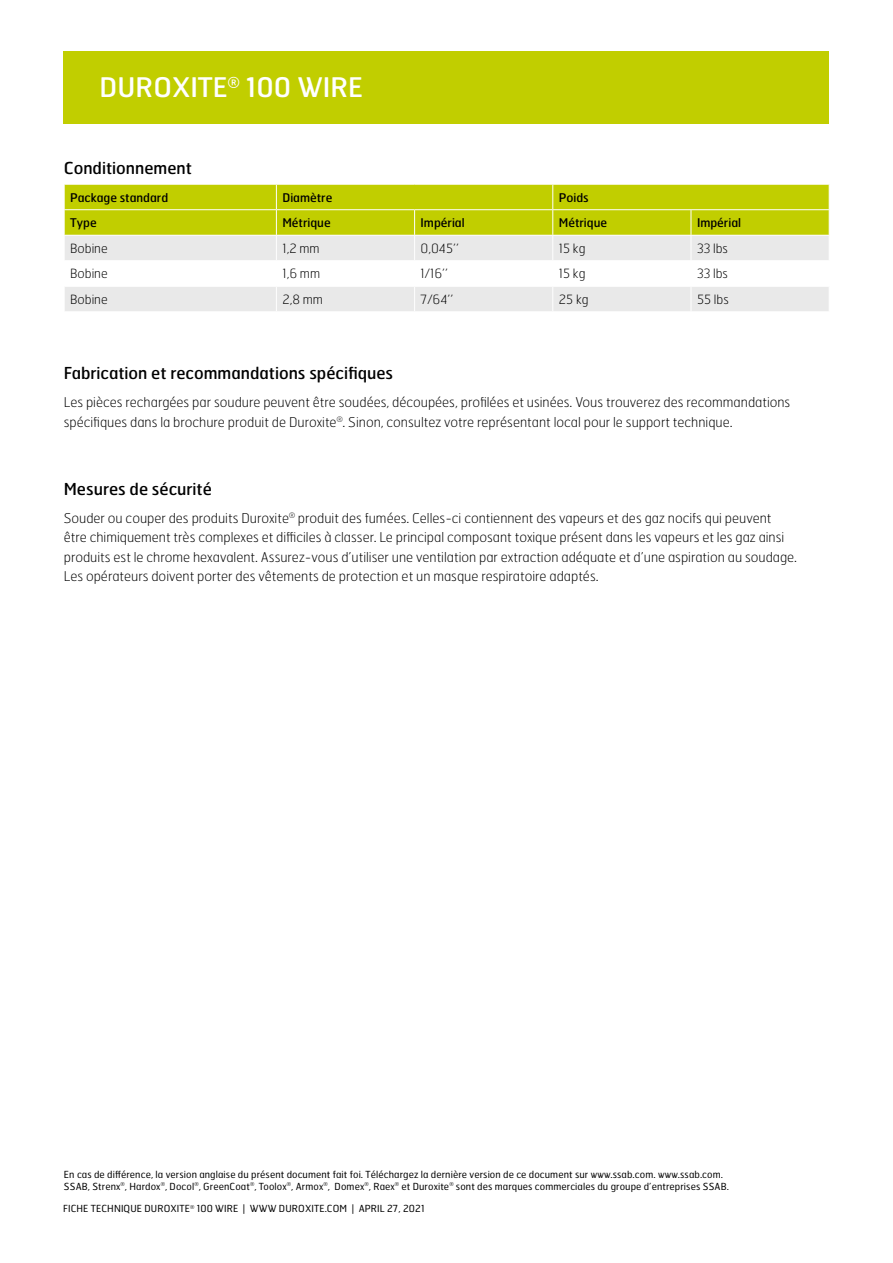
<style>
.page{position:relative;width:893px;height:1263px;background:#fff}
.page>*{position:absolute;margin:0;border:0;box-sizing:border-box;transform-origin:0 0}
.Heading_1___25_6x26{font:27px "Hermes FB";color:#fff}
.Heading_2___11x14{font:16.5px "Hermes FB";color:#000}
.Hermes_Thin_9x13{font:100 13.5px/19.5px "Hermes FB";color:#000}
.Body_table_8_5x11_5{font:100 12.75px "Hermes FB";color:#000}
.Heading_table{font:12px "Hermes FB";color:#000}
.Sidfot{font:9.75px/12px "Hermes FB";letter-spacing:.01em;color:#000}
</style>
<div class="page">
<svg style="left:64px;top:184px;width:766px;height:127px"></svg>
<div style="left:64px;top:51px;width:765px;height:72px;background:#c1ce00"></div>
<p class="Heading_1___25_6x26" style="left:100px;top:70px;width:265px">DUROXITE<sup>®</sup> 100 WIRE</p>
<p class="Heading_2___11x14" style="left:64px;top:158px;width:130px">Conditionnement</p>
<p class="Heading_table" style="left:70px;top:190px;width:100px">Package standard</p>
<p class="Heading_table" style="left:282px;top:190px;width:52px">Diamètre</p>
<p class="Heading_table" style="left:559px;top:190px;width:31px">Poids</p>
<p class="Heading_table" style="left:70px;top:215px;width:28px">Type</p>
<p class="Heading_table" style="left:282px;top:215px;width:50px">Métrique</p>
<p class="Heading_table" style="left:421px;top:215px;width:46px">Impérial</p>
<p class="Heading_table" style="left:559px;top:215px;width:50px">Métrique</p>
<p class="Heading_table" style="left:697px;top:215px;width:46px">Impérial</p>
<p class="Body_table_8_5x11_5" style="left:70px;top:240px;width:39px">Bobine</p>
<p class="Body_table_8_5x11_5" style="left:282px;top:240px;width:39px">1,2 mm</p>
<p class="Body_table_8_5x11_5" style="left:421px;top:240px;width:40px">0,045’’</p>
<p class="Body_table_8_5x11_5" style="left:559px;top:240px;width:28px">15 kg</p>
<p class="Body_table_8_5x11_5" style="left:697px;top:240px;width:33px">33 lbs</p>
<p class="Body_table_8_5x11_5" style="left:70px;top:266px;width:39px">Bobine</p>
<p class="Body_table_8_5x11_5" style="left:282px;top:266px;width:39px">1,6 mm</p>
<p class="Body_table_8_5x11_5" style="left:421px;top:266px;width:29px">1/16’’</p>
<p class="Body_table_8_5x11_5" style="left:559px;top:266px;width:28px">15 kg</p>
<p class="Body_table_8_5x11_5" style="left:697px;top:266px;width:33px">33 lbs</p>
<p class="Body_table_8_5x11_5" style="left:70px;top:291px;width:39px">Bobine</p>
<p class="Body_table_8_5x11_5" style="left:282px;top:291px;width:42px">2,8 mm</p>
<p class="Body_table_8_5x11_5" style="left:421px;top:291px;width:34px">7/64’’</p>
<p class="Body_table_8_5x11_5" style="left:559px;top:291px;width:31px">25 kg</p>
<p class="Body_table_8_5x11_5" style="left:697px;top:291px;width:33px">55 lbs</p>
<p class="Heading_2___11x14" style="left:64px;top:363px;width:331px">Fabrication et recommandations spécifiques</p>
<p class="Hermes_Thin_9x13" style="left:64px;top:392px;width:728px">Les pièces rechargées par soudure peuvent être soudées, découpées, profilées et usinées. Vous trouverez des recommandations spécifiques dans la brochure produit de Duroxite<sup>®</sup>. Sinon, consultez votre représentant local pour le support technique.</p>
<p class="Heading_2___11x14" style="left:64px;top:478px;width:150px">Mesures de sécurité</p>
<p class="Hermes_Thin_9x13" style="left:64px;top:507px;width:735px">Souder ou couper des produits Duroxite<sup>®</sup> produit des fumées. Celles-ci contiennent des vapeurs et des gaz nocifs qui peuvent être chimiquement très complexes et difficiles à classer. Le principal composant toxique présent dans les vapeurs et les gaz ainsi produits est le chrome hexavalent. Assurez-vous d’utiliser une ventilation par extraction adéquate et d’une aspiration au soudage.<br>Les opérateurs doivent porter des vêtements de protection et un masque respiratoire adaptés.</p>
<p class="Sidfot" style="left:64px;top:1168px;width:666px">En cas de différence, la version anglaise du présent document fait foi. Téléchargez la dernière version de ce document sur www.ssab.com. www.ssab.com.<br>SSAB, Strenx<sup>®</sup>, Hardox<sup>®</sup>, Docol<sup>®</sup>, GreenCoat<sup>®</sup>, Toolox<sup>®</sup>, Armox<sup>®</sup>, Domex<sup>®</sup>, Raex<sup>®</sup> et Duroxite<sup>®</sup> sont des marques commerciales du groupe d’entreprises SSAB.</p>
<p class="Sidfot" style="left:63px;top:1202px;width:363px">FICHE TECHNIQUE DUROXITE<sup>®</sup> 100 WIRE | WWW DUROXITE.COM | APRIL 27, 2021</p>
</div>
